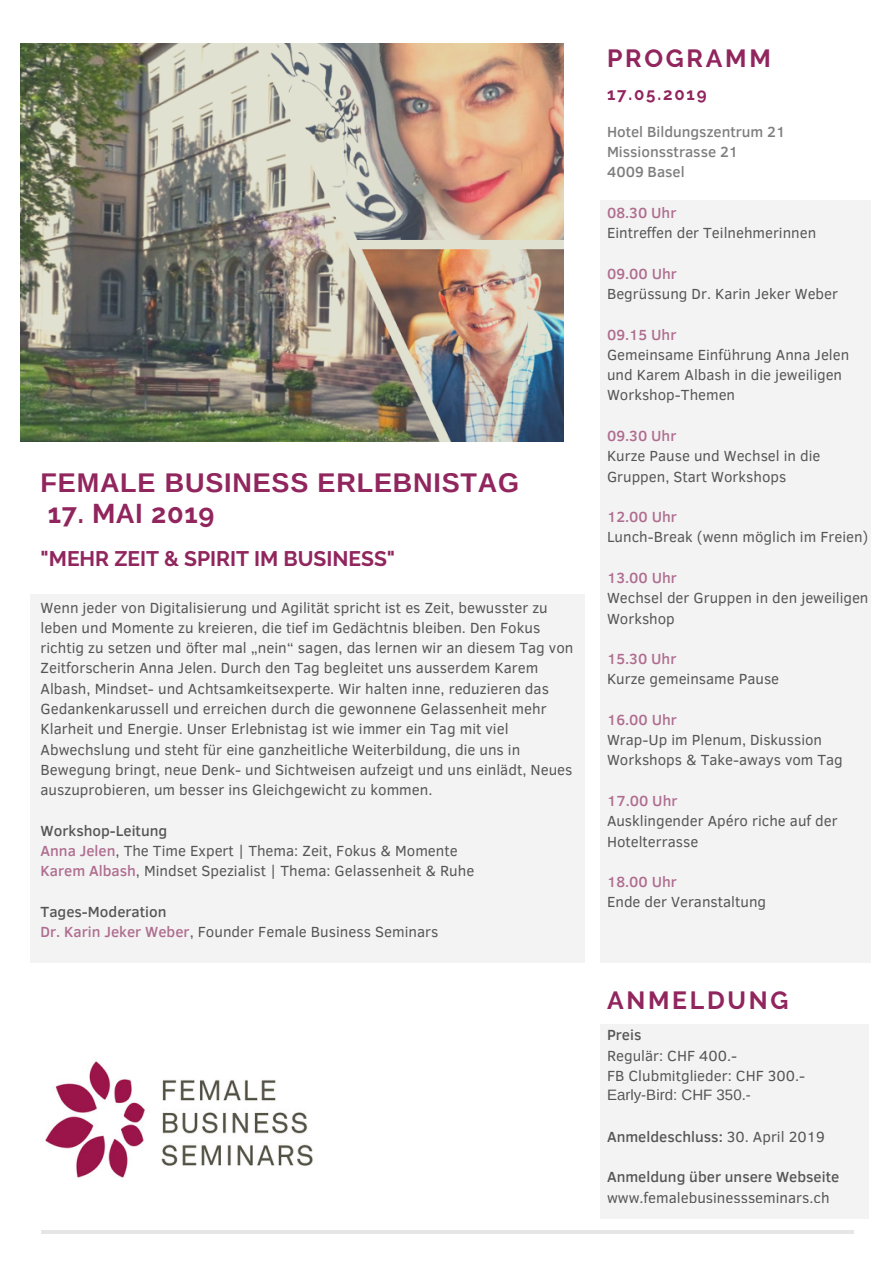
<style>
.page{position:relative;width:894px;height:1264px;background:#fff}
.page>*{position:absolute;margin:0;border:0;box-sizing:border-box;transform-origin:0 0}
.t1{font:700 27px "Arimo";letter-spacing:.03em;color:#91255d}
.t2{font:700 27px "Raleway";letter-spacing:.03em;color:#91255d}
.t3{font:700 24.75px "Raleway";letter-spacing:.11em;color:#91255d}
.t4{font:700 21px "Raleway";color:#91255d}
.t5{font:700 16.8px "Raleway";letter-spacing:.11em;color:#91255d}
.t6{font:15px/20.2px "Clear Sans";color:#000}
.t7{font:500 15px "Clear Sans";color:#91255d}
.t8{font:500 15px "Clear Sans";color:#000}
.t9{font:500 15px/20.2px "Clear Sans";color:#373737}
.t10{font:15px "Arimo";color:#000}
.s1{font-weight:500}
.s2{font-weight:500;color:#91255d}
.s3{font-weight:400}
</style>
<div class="page">
<hr style="left:41px;top:1230px;width:812px;height:3px;background:#000">
<img style="left:20px;top:43px;width:543px;height:399px">
<div style="left:600px;top:200px;width:270px;height:762px;background:#f3f3f3"></div>
<div style="left:30px;top:595px;width:554px;height:368px;background:#f3f3f3"></div>
<div style="left:600px;top:1023px;width:268px;height:195px;background:#f3f3f3"></div>
<img style="left:45px;top:1061px;width:268px;height:117px">
<h1 class="t1" style="left:41px;top:467px;width:480px">FEMALE BUSINESS ERLEBNISTAG</h1>
<h1 class="t2" style="left:48px;top:497px;width:168px">17. MAI 2019</h1>
<h3 class="t4" style="left:41px;top:546px;width:356px">"MEHR ZEIT &amp; SPIRIT IM BUSINESS"</h3>
<p class="t6" style="left:41px;top:596px;width:534px">Wenn jeder von Digitalisierung und Agilität spricht ist es Zeit, bewusster zu leben und Momente zu kreieren, die tief im Gedächtnis bleiben. Den Fokus richtig zu setzen und öfter mal „nein“ sagen, das lernen wir an diesem Tag von Zeitforscherin Anna Jelen. Durch den Tag begleitet uns ausserdem Karem Albash, Mindset- und Achtsamkeitsexperte. Wir halten inne, reduzieren das Gedankenkarussell und erreichen durch die gewonnene Gelassenheit mehr Klarheit und Energie. Unser Erlebnistag ist wie immer ein Tag mit viel Abwechslung und steht für eine ganzheitliche Weiterbildung, die uns in Bewegung bringt, neue Denk- und Sichtweisen aufzeigt und uns einlädt, Neues auszuprobieren, um besser ins Gleichgewicht zu kommen.</p>
<p class="t6" style="left:41px;top:819px;width:435px"><span class="s1">Workshop-Leitung<br></span><span class="s2">Anna Jelen</span>, The Time Expert | Thema: Zeit, Fokus &amp; Momente<br><span class="s2">Karem Albash</span>, Mindset Spezialist | Thema: Gelassenheit &amp; Ruhe</p>
<p class="t6" style="left:41px;top:900px;width:399px"><span class="s1">Tages-Moderation<br></span><span class="s2">Dr. Karin Jeker Weber</span>, Founder Female Business Seminars</p>
<h2 class="t3" style="left:607px;top:43px;width:165px">PROGRAMM</h2>
<p class="t5" style="left:607px;top:84px;width:101px">17.05.2019</p>
<p class="t9" style="left:607px;top:121px;width:180px">Hotel Bildungszentrum 21<br>Missionsstrasse 21<br>4009 Basel</p>
<p class="t7" style="left:607px;top:202px;width:71px">08.30 Uhr</p>
<p class="t6" style="left:607px;top:222px;width:211px">Eintreffen der Teilnehmerinnen</p>
<p class="t7" style="left:607px;top:263px;width:71px">09.00 Uhr</p>
<p class="t6" style="left:607px;top:283px;width:232px">Begrüssung Dr. Karin Jeker Weber</p>
<p class="t7" style="left:607px;top:323px;width:71px">09.15 Uhr</p>
<p class="t6" style="left:607px;top:344px;width:244px">Gemeinsame Einführung Anna Jelen und Karem Albash in die jeweiligen<br>Workshop-Themen</p>
<p class="t7" style="left:607px;top:425px;width:71px">09.30 Uhr</p>
<p class="t6" style="left:607px;top:445px;width:215px">Kurze Pause und Wechsel in die<br>Gruppen, Start Workshops</p>
<p class="t7" style="left:607px;top:506px;width:71px">12.00 Uhr</p>
<p class="t6" style="left:607px;top:526px;width:263px">Lunch-Break (wenn möglich im Freien)</p>
<p class="t7" style="left:607px;top:567px;width:71px">13.00 Uhr</p>
<p class="t6" style="left:607px;top:587px;width:263px">Wechsel der Gruppen in den jeweiligen<br>Workshop</p>
<p class="t7" style="left:607px;top:648px;width:71px">15.30 Uhr</p>
<p class="t6" style="left:607px;top:668px;width:174px">Kurze gemeinsame Pause</p>
<p class="t7" style="left:607px;top:708px;width:71px">16.00 Uhr</p>
<p class="t6" style="left:607px;top:729px;width:237px">Wrap-Up im Plenum, Diskussion<br>Workshops &amp; Take-aways vom Tag</p>
<p class="t7" style="left:607px;top:789px;width:72px">17.00 Uhr</p>
<p class="t6" style="left:607px;top:810px;width:232px">Ausklingender Apéro riche auf der<br>Hotelterrasse</p>
<p class="t7" style="left:607px;top:871px;width:71px">18.00 Uhr</p>
<p class="t6" style="left:607px;top:891px;width:161px">Ende der Veranstaltung</p>
<h2 class="t3" style="left:607px;top:985px;width:183px">ANMELDUNG</h2>
<p class="t8" style="left:607px;top:1024px;width:36px">Preis</p>
<p class="t6" style="left:607px;top:1044px;width:200px">Regulär: CHF 400.-<br>FB Clubmitglieder: CHF 300.-</p>
<p class="t10" style="left:607px;top:1086px;width:145px">Early-Bird: CHF 350.-</p>
<p class="t8" style="left:607px;top:1125px;width:219px">Anmeldeschluss: <span class="s3">30. April 2019</span></p>
<p class="t8" style="left:607px;top:1166px;width:234px">Anmeldung über unsere Webseite</p>
<p class="t6" style="left:607px;top:1186px;width:224px">www.femalebusinessseminars.ch</p>
</div>
